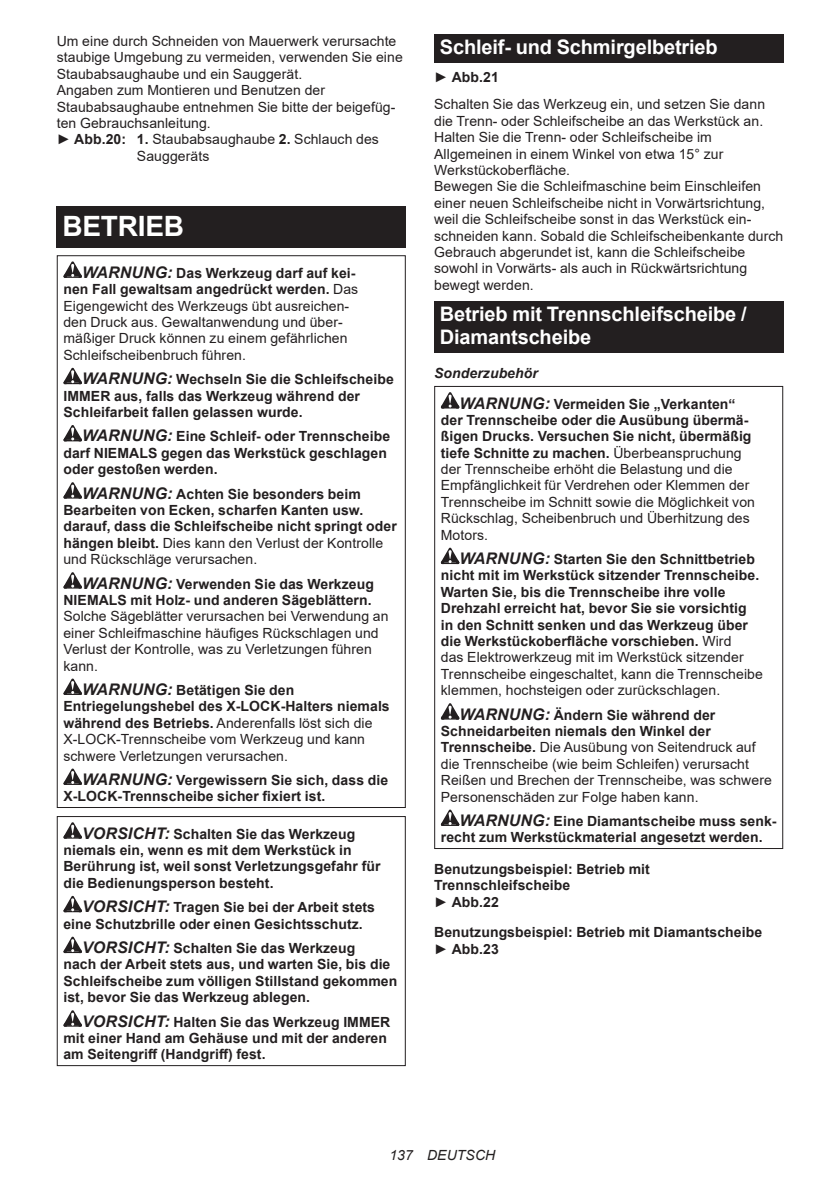
<style>
.page{position:relative;width:840px;height:1191px;background:#fff}
.page>*{position:absolute;margin:0;border:0;box-sizing:border-box;transform-origin:0 0}
.t1{font:700 28px "Arial";letter-spacing:-.01em;color:#fff}
.t2{font:700 20px/23.4px "Arial";letter-spacing:-.01em;color:#fff}
.t3{font:14px/16.4px "Arial";letter-spacing:.005em;color:#231f20}
.t4{font:700 14px/16.4px "Arial";letter-spacing:.005em;color:#231f20}
.t5{font:italic 14px "Arial";letter-spacing:.005em;color:#231f20}
.s1{font-weight:700}
.s2{font-weight:700;font-style:italic;font-size:16px}
.s3{font-style:italic;font-size:16px}
.s4{font-weight:400}
.s5{font-style:italic}
</style>
<div class="page">
<div style="left:57px;top:206px;width:348px;height:41px;background:#231f20"></div>
<svg style="left:63px;top:261px;width:19px;height:17px"></svg>
<svg style="left:63px;top:368px;width:19px;height:16px"></svg>
<svg style="left:63px;top:425px;width:19px;height:16px"></svg>
<svg style="left:63px;top:482px;width:19px;height:16px"></svg>
<svg style="left:63px;top:572px;width:19px;height:16px"></svg>
<svg style="left:63px;top:678px;width:19px;height:17px"></svg>
<svg style="left:63px;top:768px;width:19px;height:17px"></svg>
<svg style="left:63px;top:822px;width:19px;height:16px"></svg>
<svg style="left:63px;top:896px;width:19px;height:16px"></svg>
<svg style="left:63px;top:936px;width:19px;height:17px"></svg>
<svg style="left:63px;top:1010px;width:19px;height:16px"></svg>
<div style="left:57px;top:816px;width:348px;height:250px;border:1px solid #231f20"></div>
<div style="left:434px;top:34px;width:348px;height:29px;background:#231f20"></div>
<div style="left:434px;top:301px;width:348px;height:52px;background:#231f20"></div>
<svg style="left:440px;top:392px;width:19px;height:16px"></svg>
<svg style="left:440px;top:547px;width:19px;height:17px"></svg>
<svg style="left:440px;top:703px;width:19px;height:16px"></svg>
<svg style="left:440px;top:809px;width:19px;height:17px"></svg>
<div style="left:434px;top:386px;width:348px;height:463px;border:1px solid #231f20"></div>
<p class="t3" style="left:57px;top:33px;width:341px">Um eine durch Schneiden von Mauerwerk verursachte</p>
<p class="t3" style="left:57px;top:49px;width:347px">staubige Umgebung zu vermeiden, verwenden Sie eine</p>
<p class="t3" style="left:57px;top:66px;width:247px">Staubabsaughaube und ein Sauggerät.</p>
<p class="t3" style="left:57px;top:82px;width:270px">Angaben zum Montieren und Benutzen der</p>
<p class="t3" style="left:57px;top:98px;width:340px">Staubabsaughaube entnehmen Sie bitte der beigefüg-</p>
<p class="t3" style="left:57px;top:115px;width:155px">ten Gebrauchsanleitung.</p>
<p class="t3" style="left:57px;top:131px;width:323px">► <span class="s1">Abb.20: 1.</span> Staubabsaughaube <span class="s1">2.</span> Schlauch des</p>
<p class="t3" style="left:137px;top:147px;width:74px">Sauggeräts</p>
<h1 class="t1" style="left:62px;top:206px;width:123px">BETRIEB</h1>
<p class="t3" style="left:63px;top:265px;width:296px;text-indent:19px"><span class="s2">WARNUNG:</span> <span class="s1">Das Werkzeug darf auf kei&shy;nen Fall gewaltsam angedrückt werden.</span> Das Eigengewicht des Werkzeugs übt ausreichen&shy;den Druck aus. Gewaltanwendung und über&shy;mäßiger Druck können zu einem gefährlichen Schleifscheibenbruch führen.</p>
<p class="t4" style="left:63px;top:371px;width:331px;text-indent:19px"><span class="s3">WARNUNG:</span> Wechseln Sie die Schleifscheibe<br>IMMER aus, falls das Werkzeug während der<br>Schleifarbeit fallen gelassen wurde.</p>
<p class="t4" style="left:63px;top:428px;width:328px;text-indent:19px"><span class="s3">WARNUNG:</span> Eine Schleif- oder Trennscheibe darf NIEMALS gegen das Werkstück geschlagen oder gestoßen werden.</p>
<p class="t4" style="left:63px;top:485px;width:334px;text-indent:19px"><span class="s3">WARNUNG:</span> Achten Sie besonders beim Bearbeiten von Ecken, scharfen Kanten usw. darauf, dass die Schleifscheibe nicht springt oder hängen bleibt. <span class="s4">Dies kann den Verlust der Kontrolle und Rückschläge verursachen.</span></p>
<p class="t4" style="left:63px;top:575px;width:312px;text-align:right"><span class="s3">WARNUNG:</span> Verwenden Sie das Werkzeug<br>NIEMALS mit Holz- und anderen Sägeblättern.</p>
<p class="t3" style="left:63px;top:608px;width:326px">Solche Sägeblätter verursachen bei Verwendung an einer Schleifmaschine häufiges Rückschlagen und Verlust der Kontrolle, was zu Verletzungen führen kann.</p>
<p class="t3" style="left:63px;top:681px;width:327px;text-indent:19px"><span class="s2">WARNUNG:</span> <span class="s1">Betätigen Sie den Entriegelungshebel des X-LOCK-Halters niemals während des Betriebs.</span> Anderenfalls löst sich die X-LOCK-Trennscheibe vom Werkzeug und kann schwere Verletzungen verursachen.</p>
<p class="t4" style="left:63px;top:772px;width:326px;text-indent:19px"><span class="s3">WARNUNG:</span> Vergewissern Sie sich, dass die<br>X-LOCK-Trennscheibe sicher fixiert ist.</p>
<p class="t4" style="left:63px;top:825px;width:318px;text-indent:19px"><span class="s3">VORSICHT:</span> Schalten Sie das Werkzeug niemals ein, wenn es mit dem Werkstück in Berührung ist, weil sonst Verletzungsgefahr für die Bedienungsperson besteht.</p>
<p class="t4" style="left:63px;top:899px;width:313px;text-indent:19px"><span class="s3">VORSICHT:</span> Tragen Sie bei der Arbeit stets eine Schutzbrille oder einen Gesichtsschutz.</p>
<p class="t4" style="left:63px;top:940px;width:335px;text-indent:19px"><span class="s3">VORSICHT:</span> Schalten Sie das Werkzeug<br>nach der Arbeit stets aus, und warten Sie, bis die Schleifscheibe zum völligen Stillstand gekommen ist, bevor Sie das Werkzeug ablegen.</p>
<p class="t4" style="left:63px;top:1013px;width:328px;text-indent:19px"><span class="s3">VORSICHT:</span> Halten Sie das Werkzeug IMMER mit einer Hand am Gehäuse und mit der anderen am Seitengriff (Handgriff) fest.</p>
<h2 class="t2" style="left:439px;top:36px;width:279px">Schleif- und Schmirgelbetrieb</h2>
<p class="t3" style="left:434px;top:63px;width:332px;line-height:27.8px">► <span class="s1">Abb.21<br></span>Schalten Sie das Werkzeug ein, und setzen Sie dann</p>
<p class="t3" style="left:434px;top:113px;width:350px">die Trenn- oder Schleifscheibe an das Werkstück an.<br>Halten Sie die Trenn- oder Schleifscheibe im Allgemeinen in einem Winkel von etwa 15° zur Werkstückoberfläche.<br>Bewegen Sie die Schleifmaschine beim Einschleifen einer neuen Schleifscheibe nicht in Vorwärtsrichtung, weil die Schleifscheibe sonst in das Werkstück ein&shy;schneiden kann. Sobald die Schleifscheibenkante durch Gebrauch abgerundet ist, kann die Schleifscheibe sowohl in Vorwärts- als auch in Rückwärtsrichtung bewegt werden.</p>
<h2 class="t2" style="left:439px;top:302px;width:308px">Betrieb mit Trennschleifscheibe /<br>Diamantscheibe</h2>
<p class="t4" style="left:459px;top:358px;width:277px;line-height:30.6px;text-indent:-25px"><span class="s5">Sonderzubehör<br></span><span class="s3">WARNUNG:</span> Vermeiden Sie „Verkanten“</p>
<p class="t3" style="left:440px;top:412px;width:315px"><span class="s1">der Trennscheibe oder die Ausübung übermä&shy;ßigen Drucks. Versuchen Sie nicht, übermäßig tiefe Schnitte zu machen.</span> Überbeanspruchung der Trennscheibe erhöht die Belastung und die Empfänglichkeit für Verdrehen oder Klemmen der Trennscheibe im Schnitt sowie die Möglichkeit von Rückschlag, Scheibenbruch und Überhitzung des Motors.</p>
<p class="t4" style="left:440px;top:551px;width:323px;text-indent:19px"><span class="s3">WARNUNG:</span> Starten Sie den Schnittbetrieb nicht mit im Werkstück sitzender Trennscheibe.<br>Warten Sie, bis die Trennscheibe ihre volle Drehzahl erreicht hat, bevor Sie sie vorsichtig<br>in den Schnitt senken und das Werkzeug über die Werkstückoberfläche vorschieben. <span class="s4">Wird<br>das Elektrowerkzeug mit im Werkstück sitzender Trennscheibe eingeschaltet, kann die Trennscheibe klemmen, hochsteigen oder zurückschlagen.</span></p>
<p class="t3" style="left:440px;top:706px;width:332px;text-indent:19px"><span class="s2">WARNUNG:</span> <span class="s1">Ändern Sie während der Schneidarbeiten niemals den Winkel der Trennscheibe.</span> Die Ausübung von Seitendruck auf die Trennscheibe (wie beim Schleifen) verursacht Reißen und Brechen der Trennscheibe, was schwere Personenschäden zur Folge haben kann.</p>
<p class="t4" style="left:440px;top:813px;width:337px;text-indent:19px"><span class="s3">WARNUNG:</span> Eine Diamantscheibe muss senk&shy;recht zum Werkstückmaterial angesetzt werden.</p>
<p class="t4" style="left:434px;top:861px;width:217px">Benutzungsbeispiel: Betrieb mit<br>Trennschleifscheibe<br><span class="s4">►</span> Abb.22</p>
<p class="t4" style="left:434px;top:924px;width:329px">Benutzungsbeispiel: Betrieb mit Diamantscheibe <span class="s4">►</span> Abb.23</p>
<p class="t5" style="left:389px;top:1146px;width:107px">137 DEUTSCH</p>
</div>
